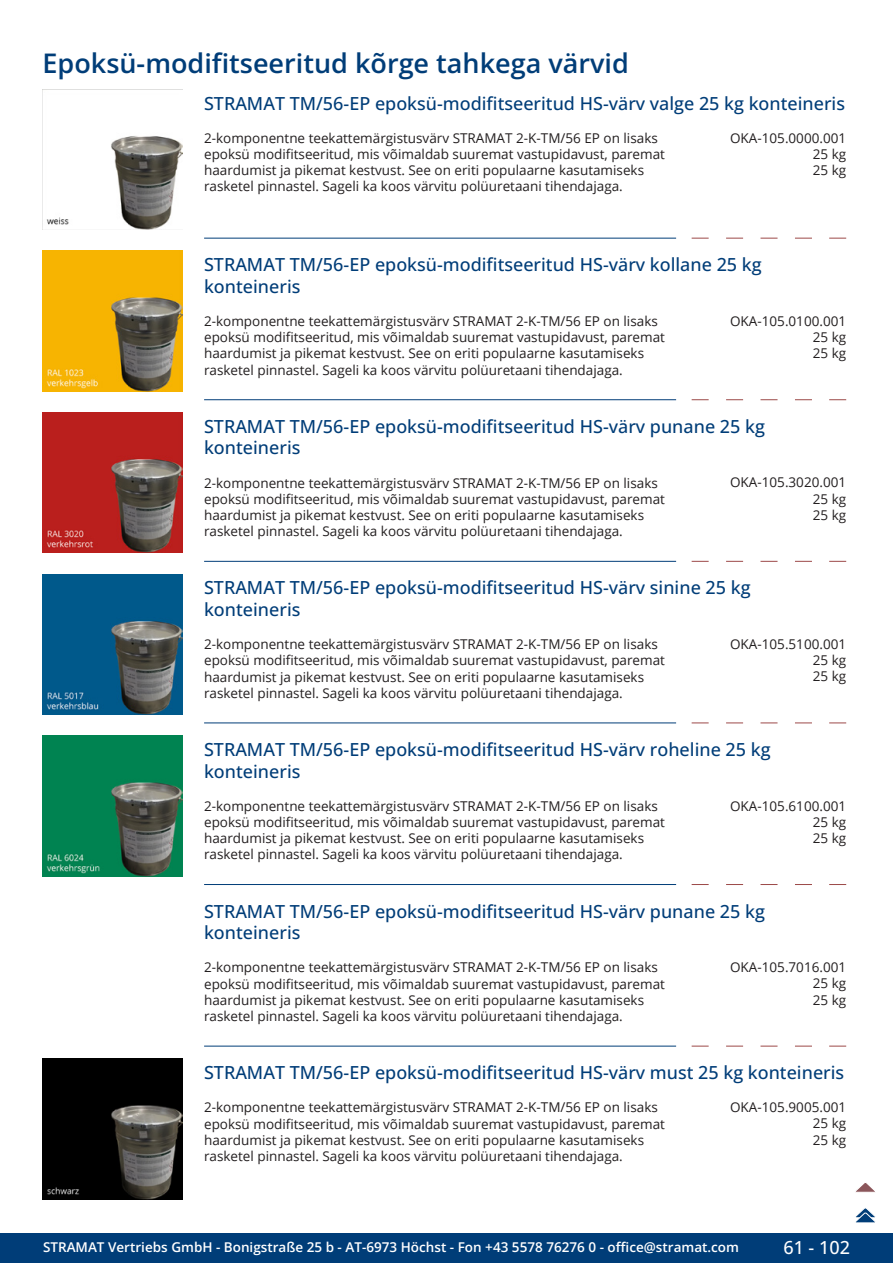
<style>
.page{position:relative;width:893px;height:1263px;background:#fff}
.page>*{position:absolute;margin:0;border:0;box-sizing:border-box;transform-origin:0 0}
.GruppeName{font:600 27px "Open Sans";color:#003d78}
.ArtikelName{font:500 18px/21.6px "Open Sans";color:#003d78}
.t1{font:500 18px "Open Sans";color:#fff}
.Beschreibung{font:13.5px/16.2px "Open Sans";color:#231f20}
.ArtikelNummer{font:13.5px "Open Sans";color:#231f20}
.t2{font:600 13.5px "Open Sans";color:#fff}
</style>
<div class="page">
<div style="left:0;top:1233px;width:893px;height:30px;background:#003d78"></div>
<img style="left:43px;top:89px;width:140px;height:141px">
<img style="left:43px;top:251px;width:140px;height:140px">
<svg style="left:692px;top:238px;width:17px;height:1px"></svg>
<svg style="left:726px;top:238px;width:17px;height:1px"></svg>
<svg style="left:760px;top:238px;width:17px;height:1px"></svg>
<svg style="left:795px;top:238px;width:17px;height:1px"></svg>
<svg style="left:829px;top:238px;width:17px;height:1px"></svg>
<hr style="left:204px;top:238px;width:472px;height:1px;background:#003d78">
<img style="left:43px;top:412px;width:140px;height:141px">
<svg style="left:692px;top:399px;width:17px;height:1px"></svg>
<svg style="left:726px;top:399px;width:17px;height:1px"></svg>
<svg style="left:760px;top:399px;width:17px;height:1px"></svg>
<svg style="left:795px;top:399px;width:17px;height:1px"></svg>
<svg style="left:829px;top:399px;width:17px;height:1px"></svg>
<hr style="left:204px;top:399px;width:472px;height:1px;background:#003d78">
<img style="left:43px;top:574px;width:140px;height:140px">
<svg style="left:692px;top:561px;width:17px;height:1px"></svg>
<svg style="left:726px;top:561px;width:17px;height:1px"></svg>
<svg style="left:760px;top:561px;width:17px;height:1px"></svg>
<svg style="left:795px;top:561px;width:17px;height:1px"></svg>
<svg style="left:829px;top:561px;width:17px;height:1px"></svg>
<hr style="left:204px;top:561px;width:472px;height:1px;background:#003d78">
<img style="left:43px;top:736px;width:140px;height:140px">
<svg style="left:692px;top:723px;width:17px;height:1px"></svg>
<svg style="left:726px;top:723px;width:17px;height:1px"></svg>
<svg style="left:760px;top:723px;width:17px;height:1px"></svg>
<svg style="left:795px;top:723px;width:17px;height:1px"></svg>
<svg style="left:829px;top:723px;width:17px;height:1px"></svg>
<hr style="left:204px;top:723px;width:472px;height:1px;background:#003d78">
<svg style="left:692px;top:884px;width:17px;height:1px"></svg>
<svg style="left:726px;top:884px;width:17px;height:1px"></svg>
<svg style="left:760px;top:884px;width:17px;height:1px"></svg>
<svg style="left:795px;top:884px;width:17px;height:1px"></svg>
<svg style="left:829px;top:884px;width:17px;height:1px"></svg>
<hr style="left:204px;top:884px;width:472px;height:1px;background:#003d78">
<img style="left:43px;top:1059px;width:140px;height:140px">
<svg style="left:692px;top:1046px;width:17px;height:1px"></svg>
<svg style="left:726px;top:1046px;width:17px;height:1px"></svg>
<svg style="left:760px;top:1046px;width:17px;height:1px"></svg>
<svg style="left:795px;top:1046px;width:17px;height:1px"></svg>
<svg style="left:829px;top:1046px;width:17px;height:1px"></svg>
<hr style="left:204px;top:1046px;width:472px;height:1px;background:#003d78">
<svg style="left:856px;top:1183px;width:19px;height:9px"></svg>
<svg style="left:855px;top:1208px;width:21px;height:15px"></svg>
<p class="GruppeName" style="left:43px;top:44px;width:588px">Epoksü-modifitseeritud kõrge tahkega värvid</p>
<p class="ArtikelName" style="left:204px;top:92px;width:642px">STRAMAT TM/56-EP epoksü-modifitseeritud HS-värv valge 25 kg konteineris</p>
<p class="Beschreibung" style="left:204px;top:129px;width:462px">2-komponentne teekattemärgistusvärv STRAMAT 2-K-TM/56 EP on lisaks epoksü modifitseeritud, mis võimaldab suuremat vastupidavust, paremat haardumist ja pikemat kestvust. See on eriti populaarne kasutamiseks rasketel pinnastel. Sageli ka koos värvitu polüuretaani tihendajaga.</p>
<p class="ArtikelNummer" style="left:730px;top:128px;width:118px">OKA-105.0000.001</p>
<p class="ArtikelNummer" style="left:813px;top:145px;width:35px">25 kg</p>
<p class="ArtikelNummer" style="left:813px;top:161px;width:35px">25 kg</p>
<p class="ArtikelName" style="left:204px;top:253px;width:559px">STRAMAT TM/56-EP epoksü-modifitseeritud HS-värv kollane 25 kg konteineris</p>
<p class="Beschreibung" style="left:204px;top:313px;width:462px">2-komponentne teekattemärgistusvärv STRAMAT 2-K-TM/56 EP on lisaks epoksü modifitseeritud, mis võimaldab suuremat vastupidavust, paremat haardumist ja pikemat kestvust. See on eriti populaarne kasutamiseks rasketel pinnastel. Sageli ka koos värvitu polüuretaani tihendajaga.</p>
<p class="ArtikelNummer" style="left:730px;top:312px;width:118px">OKA-105.0100.001</p>
<p class="ArtikelNummer" style="left:813px;top:328px;width:35px">25 kg</p>
<p class="ArtikelNummer" style="left:813px;top:344px;width:35px">25 kg</p>
<p class="ArtikelName" style="left:204px;top:415px;width:562px">STRAMAT TM/56-EP epoksü-modifitseeritud HS-värv punane 25 kg konteineris</p>
<p class="Beschreibung" style="left:204px;top:474px;width:462px">2-komponentne teekattemärgistusvärv STRAMAT 2-K-TM/56 EP on lisaks epoksü modifitseeritud, mis võimaldab suuremat vastupidavust, paremat haardumist ja pikemat kestvust. See on eriti populaarne kasutamiseks rasketel pinnastel. Sageli ka koos värvitu polüuretaani tihendajaga.</p>
<p class="ArtikelNummer" style="left:730px;top:473px;width:118px">OKA-105.3020.001</p>
<p class="ArtikelNummer" style="left:813px;top:489px;width:35px">25 kg</p>
<p class="ArtikelNummer" style="left:813px;top:506px;width:35px">25 kg</p>
<p class="ArtikelName" style="left:204px;top:576px;width:548px">STRAMAT TM/56-EP epoksü-modifitseeritud HS-värv sinine 25 kg konteineris</p>
<p class="Beschreibung" style="left:204px;top:636px;width:462px">2-komponentne teekattemärgistusvärv STRAMAT 2-K-TM/56 EP on lisaks epoksü modifitseeritud, mis võimaldab suuremat vastupidavust, paremat haardumist ja pikemat kestvust. See on eriti populaarne kasutamiseks rasketel pinnastel. Sageli ka koos värvitu polüuretaani tihendajaga.</p>
<p class="ArtikelNummer" style="left:730px;top:635px;width:118px">OKA-105.5100.001</p>
<p class="ArtikelNummer" style="left:813px;top:651px;width:35px">25 kg</p>
<p class="ArtikelNummer" style="left:813px;top:667px;width:35px">25 kg</p>
<p class="ArtikelName" style="left:204px;top:738px;width:568px">STRAMAT TM/56-EP epoksü-modifitseeritud HS-värv roheline 25 kg konteineris</p>
<p class="Beschreibung" style="left:204px;top:797px;width:462px">2-komponentne teekattemärgistusvärv STRAMAT 2-K-TM/56 EP on lisaks epoksü modifitseeritud, mis võimaldab suuremat vastupidavust, paremat haardumist ja pikemat kestvust. See on eriti populaarne kasutamiseks rasketel pinnastel. Sageli ka koos värvitu polüuretaani tihendajaga.</p>
<p class="ArtikelNummer" style="left:730px;top:796px;width:118px">OKA-105.6100.001</p>
<p class="ArtikelNummer" style="left:813px;top:813px;width:35px">25 kg</p>
<p class="ArtikelNummer" style="left:813px;top:829px;width:35px">25 kg</p>
<p class="ArtikelName" style="left:204px;top:900px;width:562px">STRAMAT TM/56-EP epoksü-modifitseeritud HS-värv punane 25 kg konteineris</p>
<p class="Beschreibung" style="left:204px;top:959px;width:462px">2-komponentne teekattemärgistusvärv STRAMAT 2-K-TM/56 EP on lisaks epoksü modifitseeritud, mis võimaldab suuremat vastupidavust, paremat haardumist ja pikemat kestvust. See on eriti populaarne kasutamiseks rasketel pinnastel. Sageli ka koos värvitu polüuretaani tihendajaga.</p>
<p class="ArtikelNummer" style="left:730px;top:958px;width:118px">OKA-105.7016.001</p>
<p class="ArtikelNummer" style="left:813px;top:974px;width:35px">25 kg</p>
<p class="ArtikelNummer" style="left:813px;top:990px;width:35px">25 kg</p>
<p class="ArtikelName" style="left:204px;top:1061px;width:642px">STRAMAT TM/56-EP epoksü-modifitseeritud HS-värv must 25 kg konteineris</p>
<p class="Beschreibung" style="left:204px;top:1099px;width:462px">2-komponentne teekattemärgistusvärv STRAMAT 2-K-TM/56 EP on lisaks epoksü modifitseeritud, mis võimaldab suuremat vastupidavust, paremat haardumist ja pikemat kestvust. See on eriti populaarne kasutamiseks rasketel pinnastel. Sageli ka koos värvitu polüuretaani tihendajaga.</p>
<p class="ArtikelNummer" style="left:730px;top:1098px;width:118px">OKA-105.9005.001</p>
<p class="ArtikelNummer" style="left:813px;top:1114px;width:35px">25 kg</p>
<p class="ArtikelNummer" style="left:813px;top:1130px;width:35px">25 kg</p>
<p class="t2" style="left:43px;top:1238px;width:698px">STRAMAT Vertriebs GmbH - Bonigstraße 25 b - AT-6973 Höchst - Fon +43 5578 76276 0 - office@stramat.com</p>
<h2 class="t1" style="left:783px;top:1234px;width:68px">61 - 102</h2>
</div>
